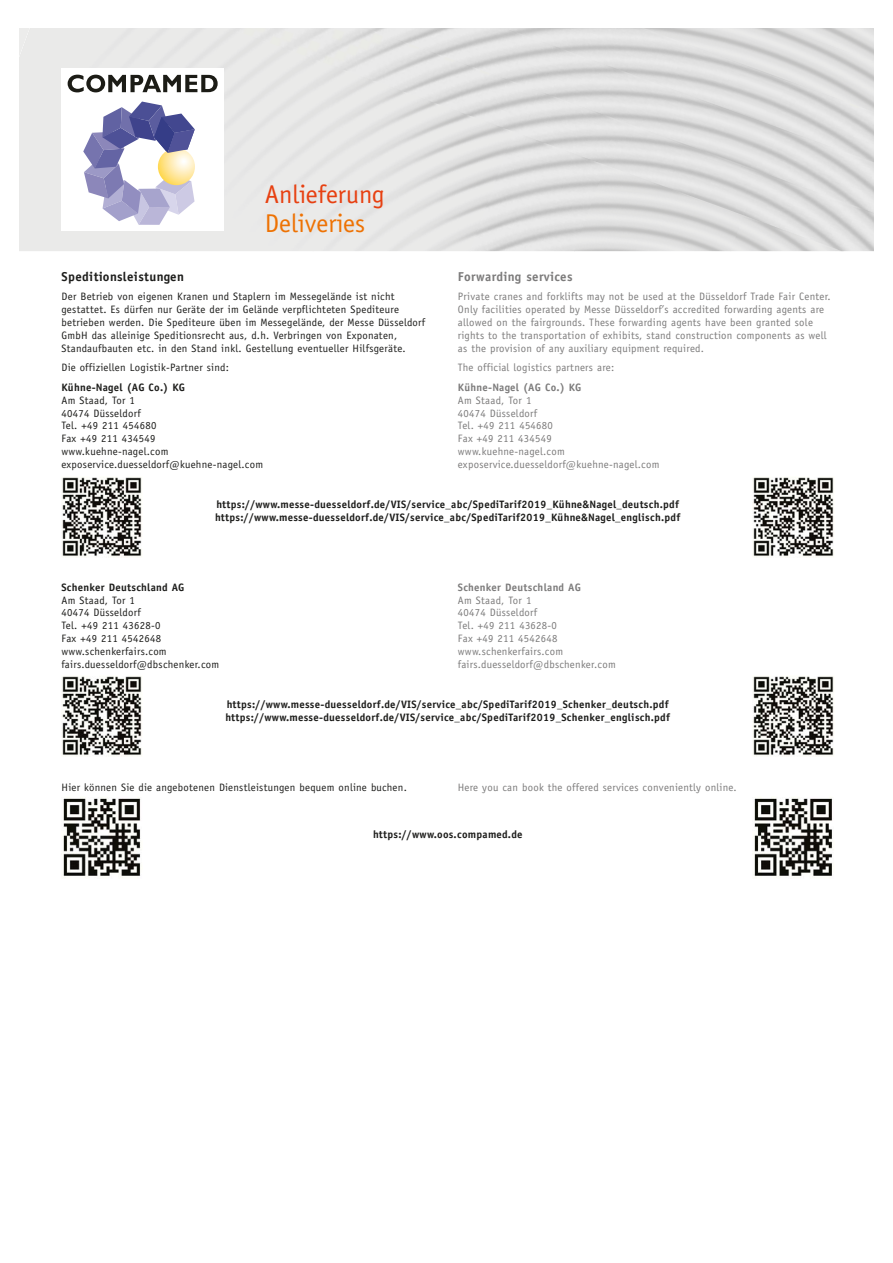
<style>
.page{position:relative;width:893px;height:1263px;background:#fff}
.page>*{position:absolute;margin:0;border:0;box-sizing:border-box;transform-origin:0 0}
.t1{font:25.8px "Officina Sans";color:#e74011}
.t2{font:25.8px "Officina Sans";color:#ee7203}
.t3{font:700 12.9px "Officina Sans";letter-spacing:.03em;color:#1d1d1b}
.t4{font:700 12.9px "Officina Sans";letter-spacing:.03em;color:#7c7b7b}
.t5{font:10.8px/12.9px "Officina Sans";letter-spacing:.025em;color:#1d1d1b}
.t6{font:10.8px/12.9px "Officina Sans";letter-spacing:.025em;color:#7c7b7b}
.t7{font:700 10.8px/12.9px "Officina Sans";letter-spacing:.03em;color:#1d1d1b}
.t8{font:700 10.8px "Officina Sans";letter-spacing:.03em;color:#7c7b7b}
</style>
<div class="page">
<div style="left:155px;top:31px;width:210px;height:220px;background:#eaeae9"></div>
<img style="left:310px;top:81px;width:194px;height:170px">
<img style="left:469px;top:132px;width:137px;height:119px">
<img style="left:642px;top:28px;width:231px;height:84px">
<img style="left:572px;top:165px;width:172px;height:86px">
<img style="left:781px;top:28px;width:92px;height:34px">
<img style="left:730px;top:215px;width:114px;height:36px">
<div style="left:61px;top:69px;width:163px;height:162px;background:#fff"></div>
<svg style="left:83px;top:102px;width:112px;height:123px"></svg>
<svg style="left:68px;top:75px;width:150px;height:17px"></svg>
<img style="left:62px;top:477px;width:80px;height:80px">
<img style="left:753px;top:477px;width:81px;height:80px">
<img style="left:62px;top:676px;width:80px;height:80px">
<img style="left:753px;top:676px;width:81px;height:80px">
<img style="left:63px;top:797px;width:78px;height:80px">
<img style="left:754px;top:797px;width:79px;height:80px">
<h1 class="t1" style="left:265px;top:184px;width:122px">Anlieferung</h1>
<h1 class="t2" style="left:265px;top:213px;width:102px">Deliveries</h1>
<p class="t3" style="left:61px;top:272px;width:124px">Speditionsleistungen</p>
<p class="t5" style="left:61px;top:291px;width:365px">Der Betrieb von eigenen Kranen und Staplern im Messegelände ist nicht gestattet. Es dürfen nur Geräte der im Gelände verpflichteten Spediteure betrieben werden. Die Spediteure üben im Messegelände, der Messe Düsseldorf GmbH das alleinige Speditionsrecht aus, d.h. Verbringen von Exponaten, Standaufbauten etc. in den Stand inkl. Gestellung eventueller Hilfsgeräte.</p>
<p class="t5" style="left:61px;top:362px;width:169px">Die offiziellen Logistik-Partner sind:</p>
<p class="t7" style="left:61px;top:381px;width:125px">Kühne-Nagel (AG Co.) KG</p>
<p class="t5" style="left:61px;top:394px;width:203px">Am Staad, Tor 1<br>40474 Düsseldorf<br>Tel. +49 211 454680<br>Fax +49 211 434549 www.kuehne-nagel.com exposervice.duesseldorf@kuehne-nagel.com</p>
<p class="t4" style="left:458px;top:272px;width:116px">Forwarding services</p>
<p class="t6" style="left:458px;top:291px;width:374px">Private cranes and forklifts may not be used at the Düsseldorf Trade Fair Center.<br>Only facilities operated by Messe Düsseldorf’s accredited forwarding agents are allowed on the fairgrounds. These forwarding agents have been granted sole rights to the transportation of exhibits, stand construction components as well as the provision of any auxiliary equipment required.</p>
<p class="t6" style="left:458px;top:362px;width:158px">The official logistics partners are:</p>
<p class="t8" style="left:458px;top:383px;width:125px">Kühne-Nagel (AG Co.) KG</p>
<p class="t6" style="left:458px;top:394px;width:203px">Am Staad, Tor 1<br>40474 Düsseldorf<br>Tel. +49 211 454680<br>Fax +49 211 434549 www.kuehne-nagel.com exposervice.duesseldorf@kuehne-nagel.com</p>
<p class="t7" style="left:215px;top:499px;width:467px">https://www.messe-duesseldorf.de/VIS/service_abc/SpediTarif2019_Kühne&amp;Nagel_deutsch.pdf https://www.messe-duesseldorf.de/VIS/service_abc/SpediTarif2019_Kühne&amp;Nagel_englisch.pdf</p>
<p class="t7" style="left:61px;top:581px;width:124px">Schenker Deutschland AG</p>
<p class="t5" style="left:61px;top:594px;width:159px">Am Staad, Tor 1<br>40474 Düsseldorf<br>Tel. +49 211 43628-0<br>Fax +49 211 4542648 www.schenkerfairs.com fairs.duesseldorf@dbschenker.com</p>
<p class="t8" style="left:458px;top:583px;width:124px">Schenker Deutschland AG</p>
<p class="t6" style="left:458px;top:594px;width:159px">Am Staad, Tor 1<br>40474 Düsseldorf<br>Tel. +49 211 43628-0<br>Fax +49 211 4542648 www.schenkerfairs.com fairs.duesseldorf@dbschenker.com</p>
<p class="t7" style="left:225px;top:699px;width:446px">https://www.messe-duesseldorf.de/VIS/service_abc/SpediTarif2019_Schenker_deutsch.pdf https://www.messe-duesseldorf.de/VIS/service_abc/SpediTarif2019_Schenker_englisch.pdf</p>
<p class="t5" style="left:61px;top:781px;width:347px">Hier können Sie die angebotenen Dienstleistungen bequem online buchen.</p>
<p class="t6" style="left:458px;top:781px;width:280px">Here you can book the offered services conveniently online.</p>
<p class="t7" style="left:373px;top:829px;width:151px">https://www.oos.compamed.de</p>
</div>
